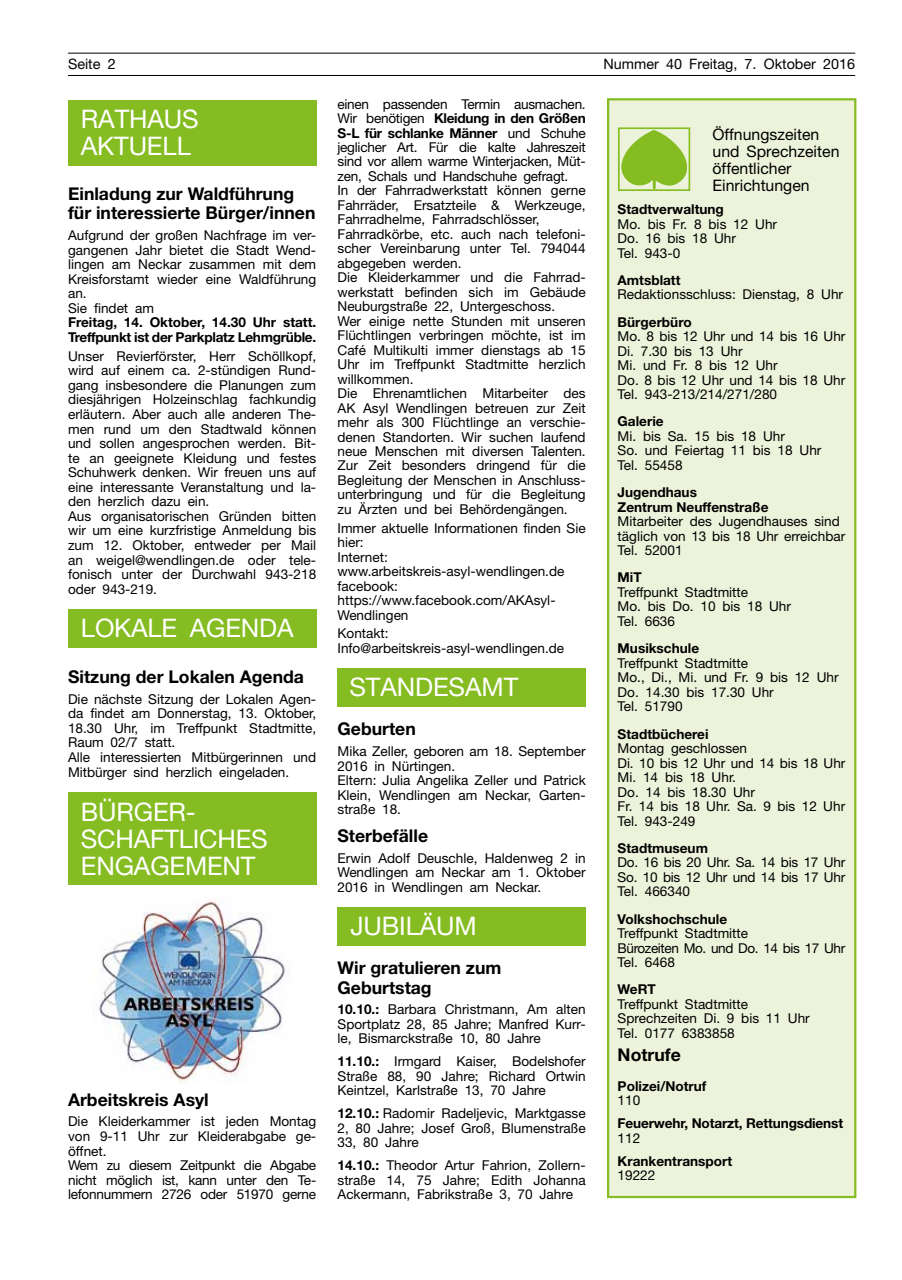
<style>
.page{position:relative;width:902px;height:1280px;background:#fff}
.page>*{position:absolute;margin:0;border:0;box-sizing:border-box;transform-origin:0 0}
.t1{font:25.65px/27.2px "Helvetica Neue";letter-spacing:-.005em;color:#fff}
.t2{font:700 17.55px/19.4px "Helvetica Neue";color:#000}
.t3{font:15.9px/17px "Helvetica Neue";color:#000}
.t4{font:14.4px "Helvetica Neue";color:#000}
.t5{font:13.65px/14.5px "Helvetica Neue";color:#000}
.t6{font:700 13.65px/14.5px "Helvetica Neue";color:#000}
.t7{font:13.65px/14.5px "Helvetica Neue";letter-spacing:-.02em;color:#000}
.t8{font:700 13.65px/14.5px "Helvetica Neue";letter-spacing:-.02em;color:#000}
.t9{font:13.65px/14.5px "Helvetica Neue";letter-spacing:-.025em;color:#000}
.s1{font-weight:700}
</style>
<div class="page">
<hr style="left:68px;top:53px;width:787px;height:1px;background:#000">
<hr style="left:68px;top:75px;width:787px;height:1px;background:#000">
<div style="left:68px;top:100px;width:248px;height:65px;background:#85bc22"></div>
<div style="left:68px;top:609px;width:248px;height:39px;background:#85bc22"></div>
<div style="left:68px;top:792px;width:248px;height:93px;background:#85bc22"></div>
<img style="left:99px;top:899px;width:192px;height:184px">
<div style="left:337px;top:668px;width:248px;height:38px;background:#85bc22"></div>
<div style="left:337px;top:907px;width:248px;height:38px;background:#85bc22"></div>
<div style="left:608px;top:99px;width:247px;height:1098px;background:#ecf3da"></div>
<div style="left:607px;top:98px;width:249px;height:1100px;border:2px solid #85bc22"></div>
<div style="left:618px;top:127px;width:72px;height:64px;border:2px solid #85bc22"></div>
<svg style="left:621px;top:130px;width:68px;height:59px"></svg>
<p class="t4" style="left:68px;top:56px;width:49px">Seite 2</p>
<p class="t4" style="left:603px;top:56px;width:253px">Nummer 40 Freitag, 7. Oktober 2016</p>
<h1 class="t1" style="left:81px;top:105px;width:119px">RATHAUS<br>AKTUELL</h1>
<p class="t2" style="left:68px;top:183px;width:249px">Einladung zur Waldführung für interessierte Bürger/innen</p>
<p class="t5" style="left:68px;top:228px;width:250px">Aufgrund der großen Nachfrage im ver&shy;gangenen Jahr bietet die Stadt Wend&shy;lingen am Neckar zusammen mit dem<br>Kreisforstamt wieder eine Waldführung an.<br>Sie findet am</p>
<p class="t8" style="left:68px;top:315px;width:250px">Freitag, 14. Oktober, 14.30 Uhr statt.<br>Treffpunkt ist der Parkplatz Lehmgrüble.</p>
<p class="t5" style="left:68px;top:348px;width:250px">Unser Revierförster, Herr Schöllkopf, wird auf einem ca. 2-stündigen Rund&shy;gang insbesondere die Planungen zum diesjährigen Holzeinschlag fachkundig erläutern. Aber auch alle anderen The&shy;men rund um den Stadtwald können und sollen angesprochen werden. Bit&shy;te an geeignete Kleidung und festes Schuhwerk denken. Wir freuen uns auf eine interessante Veranstaltung und la&shy;den herzlich dazu ein.<br>Aus organisatorischen Gründen bitten wir um eine kurzfristige Anmeldung bis zum 12. Oktober, entweder per Mail an weigel@wendlingen.de oder tele&shy;fonisch unter der Durchwahl 943-218 oder 943-219.</p>
<h1 class="t1" style="left:81px;top:613px;width:214px">LOKALE AGENDA</h1>
<p class="t2" style="left:68px;top:666px;width:237px">Sitzung der Lokalen Agenda</p>
<p class="t5" style="left:68px;top:691px;width:250px">Die nächste Sitzung der Lokalen Agen&shy;da findet am Donnerstag, 13. Oktober, 18.30 Uhr, im Treffpunkt Stadtmitte, Raum 02/7 statt.<br>Alle interessierten Mitbürgerinnen und Mitbürger sind herzlich eingeladen.</p>
<h1 class="t1" style="left:81px;top:797px;width:188px">BÜRGER-<br>SCHAFTLICHES<br>ENGAGEMENT</h1>
<p class="t5" style="left:337px;top:96px;width:250px">einen passenden Termin ausmachen.<br>Wir benötigen <span class="s1">Kleidung in den Größen S-L für schlanke Männer</span> und Schuhe jeglicher Art. Für die kalte Jahreszeit sind vor allem warme Winterjacken, Müt&shy;zen, Schals und Handschuhe gefragt.<br>In der Fahrradwerkstatt können gerne Fahrräder, Ersatzteile &amp; Werkzeuge, Fahrradhelme, Fahrradschlösser, Fahrradkörbe, etc. auch nach telefoni&shy;scher Vereinbarung unter Tel. 794044 abgegeben werden.<br>Die Kleiderkammer und die Fahrrad&shy;werkstatt befinden sich im Gebäude Neuburgstraße 22, Untergeschoss.<br>Wer einige nette Stunden mit unseren Flüchtlingen verbringen möchte, ist im Café Multikulti immer dienstags ab 15<br>Uhr im Treffpunkt Stadtmitte herzlich willkommen.<br>Die Ehrenamtlichen Mitarbeiter des AK Asyl Wendlingen betreuen zur Zeit mehr als 300 Flüchtlinge an verschie&shy;denen Standorten. Wir suchen laufend neue Menschen mit diversen Talenten.<br>Zur Zeit besonders dringend für die Begleitung der Menschen in Anschluss&shy;unterbringung und für die Begleitung zu Ärzten und bei Behördengängen.</p>
<p class="t5" style="left:337px;top:520px;width:250px">Immer aktuelle Informationen finden Sie hier:<br>Internet: www.arbeitskreis-asyl-wendlingen.de facebook: https://www.facebook.com/AKAsyl-<br>Wendlingen</p>
<p class="t5" style="left:337px;top:626px;width:228px">Kontakt:<br>Info@arbeitskreis-asyl-wendlingen.de</p>
<h1 class="t1" style="left:349px;top:673px;width:170px">STANDESAMT</h1>
<p class="t2" style="left:337px;top:719px;width:80px">Geburten</p>
<p class="t5" style="left:337px;top:744px;width:250px">Mika Zeller, geboren am 18. September<br>2016 in Nürtingen.<br>Eltern: Julia Angelika Zeller und Patrick<br>Klein, Wendlingen am Neckar, Garten&shy;straße 18.</p>
<p class="t2" style="left:337px;top:825px;width:92px">Sterbefälle</p>
<p class="t5" style="left:337px;top:850px;width:250px;text-align:justify">Erwin Adolf Deuschle, Haldenweg 2 in Wendlingen am Neckar am 1. Oktober 2016 in Wendlingen am Neckar.</p>
<h1 class="t1" style="left:350px;top:912px;width:128px">JUBILÄUM</h1>
<p class="t2" style="left:337px;top:958px;width:165px">Wir gratulieren zum<br>Geburtstag</p>
<p class="t5" style="left:337px;top:1002px;width:250px;text-align:justify"><span class="s1">10.10.:</span> Barbara Christmann, Am alten Sportplatz 28, 85 Jahre; Manfred Kurr&shy;le, Bismarckstraße 10, 80 Jahre</p>
<p class="t5" style="left:337px;top:1054px;width:250px;text-align:justify"><span class="s1">11.10.:</span> Irmgard Kaiser, Bodelshofer Straße 88, 90 Jahre; Richard Ortwin Keintzel, Karlstraße 13, 70 Jahre</p>
<p class="t5" style="left:337px;top:1106px;width:250px;text-align:justify"><span class="s1">12.10.:</span> Radomir Radeljevic, Marktgasse 2, 80 Jahre; Josef Groß, Blumenstraße 33, 80 Jahre</p>
<p class="t5" style="left:337px;top:1158px;width:250px;text-align:justify"><span class="s1">14.10.:</span> Theodor Artur Fahrion, Zollern&shy;straße 14, 75 Jahre; Edith Johanna Ackermann, Fabrikstraße 3, 70 Jahre</p>
<p class="t3" style="left:712px;top:126px;width:128px">Öffnungszeiten und Sprechzeiten öffentlicher<br>Einrichtungen</p>
<p class="t6" style="left:617px;top:202px;width:108px">Stadtverwaltung</p>
<p class="t5" style="left:617px;top:216px;width:161px">Mo. bis Fr. 8 bis 12 Uhr<br>Do. 16 bis 18 Uhr<br>Tel. 943-0</p>
<p class="t6" style="left:617px;top:272px;width:64px">Amtsblatt</p>
<p class="t5" style="left:617px;top:287px;width:227px">Redaktionsschluss: Dienstag, 8 Uhr</p>
<p class="t6" style="left:617px;top:314px;width:76px">Bürgerbüro</p>
<p class="t5" style="left:617px;top:329px;width:229px">Mo. 8 bis 12 Uhr und 14 bis 16 Uhr<br>Di. 7.30 bis 13 Uhr<br>Mi. und Fr. 8 bis 12 Uhr<br>Do. 8 bis 12 Uhr und 14 bis 18 Uhr<br>Tel. 943-213/214/271/280</p>
<p class="t6" style="left:617px;top:414px;width:48px">Galerie</p>
<p class="t5" style="left:617px;top:429px;width:205px">Mi. bis Sa. 15 bis 18 Uhr<br>So. und Feiertag 11 bis 18 Uhr<br>Tel. 55458</p>
<p class="t6" style="left:617px;top:485px;width:152px">Jugendhaus<br>Zentrum Neuffenstraße</p>
<p class="t5" style="left:617px;top:514px;width:229px">Mitarbeiter des Jugendhauses sind täglich von 13 bis 18 Uhr erreichbar<br>Tel. 52001</p>
<p class="t6" style="left:617px;top:570px;width:26px">MiT</p>
<p class="t5" style="left:617px;top:585px;width:175px">Treffpunkt Stadtmitte<br>Mo. bis Do. 10 bis 18 Uhr<br>Tel. 6636</p>
<p class="t6" style="left:617px;top:641px;width:83px">Musikschule</p>
<p class="t5" style="left:617px;top:655px;width:222px">Treffpunkt Stadtmitte<br>Mo., Di., Mi. und Fr. 9 bis 12 Uhr<br>Do. 14.30 bis 17.30 Uhr<br>Tel. 51790</p>
<p class="t6" style="left:617px;top:726px;width:92px">Stadtbücherei</p>
<p class="t5" style="left:617px;top:741px;width:229px">Montag geschlossen<br>Di. 10 bis 12 Uhr und 14 bis 18 Uhr<br>Mi. 14 bis 18 Uhr.<br>Do. 14 bis 18.30 Uhr<br>Fr. 14 bis 18 Uhr. Sa. 9 bis 12 Uhr<br>Tel. 943-249</p>
<p class="t6" style="left:617px;top:840px;width:92px">Stadtmuseum</p>
<p class="t5" style="left:617px;top:855px;width:229px;text-align:justify">Do. 16 bis 20 Uhr. Sa. 14 bis 17 Uhr So. 10 bis 12 Uhr und 14 bis 17 Uhr Tel. 466340</p>
<p class="t6" style="left:617px;top:911px;width:111px">Volkshochschule</p>
<p class="t9" style="left:617px;top:926px;width:229px">Treffpunkt Stadtmitte<br>Bürozeiten Mo. und Do. 14 bis 17 Uhr<br>Tel. 6468</p>
<p class="t6" style="left:617px;top:982px;width:40px">WeRT</p>
<p class="t5" style="left:617px;top:996px;width:194px">Treffpunkt Stadtmitte<br>Sprechzeiten Di. 9 bis 11 Uhr<br>Tel. 0177 6383858</p>
<p class="t2" style="left:617px;top:1045px;width:65px">Notrufe</p>
<p class="t6" style="left:617px;top:1078px;width:90px">Polizei/Notruf</p>
<p class="t5" style="left:617px;top:1093px;width:24px">110</p>
<p class="t6" style="left:617px;top:1116px;width:227px">Feuerwehr, Notarzt, Rettungsdienst</p>
<p class="t5" style="left:617px;top:1130px;width:24px">112</p>
<p class="t6" style="left:617px;top:1153px;width:116px">Krankentransport</p>
<p class="t5" style="left:617px;top:1168px;width:39px">19222</p>
<p class="t2" style="left:68px;top:1089px;width:142px">Arbeitskreis Asyl</p>
<p class="t7" style="left:68px;top:1114px;width:250px">Die Kleiderkammer ist jeden Montag von 9-11 Uhr zur Kleiderabgabe ge&shy;öffnet.<br>Wem zu diesem Zeitpunkt die Abgabe nicht möglich ist, kann unter den Te&shy;lefonnummern 2726 oder 51970 gerne</p>
</div>
